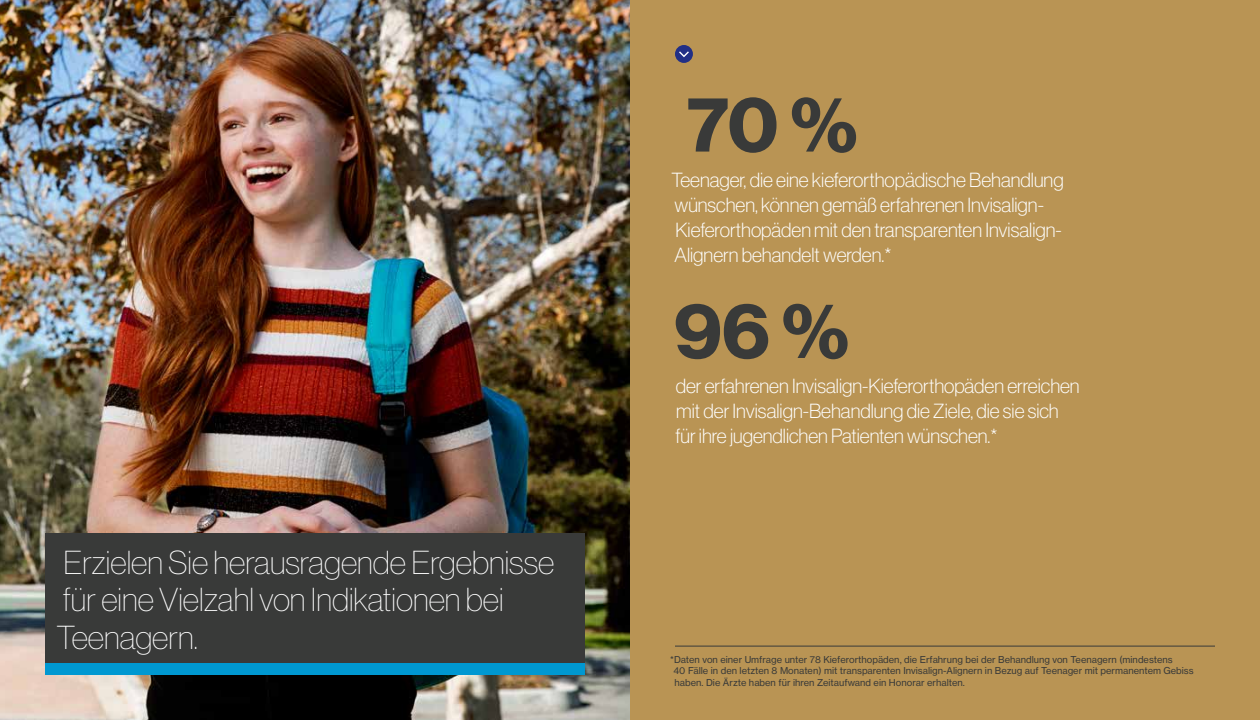
<style>
.page{position:relative;width:1260px;height:720px;background:#fff}
.page>*{position:absolute;margin:0;border:0;box-sizing:border-box;transform-origin:0 0}
.t1{font:77.5px "N Haas Grotesk DS Pro 75 Bd";color:#393a39}
.t2{font:32.5px/37.5px "N Haas Grotesk DS Pro 25 Th";color:#fff}
.t3{font:20px/25px "N Haas Grotesk DS Pro 35 X Lt";color:#fff}
.t4{font:9.38px/11.2px "N Haas Grotesk TX Pro 55 Rg";color:#393a39}
</style>
<div class="page">
<img style="left:0;top:0;width:630px;height:720px">
<div style="left:45px;top:533px;width:540px;height:142px;background:#393a39"></div>
<div style="left:630px;top:0;width:630px;height:720px;background:#b99454"></div>
<hr style="left:675px;top:646px;width:540px;height:1px;background:#393a39">
<div style="left:675px;top:45px;width:18px;height:18px;background:#212f86;border-radius:50%"></div>
<svg style="left:679px;top:51px;width:10px;height:6px"></svg>
<div style="left:45px;top:664px;width:540px;height:11px;background:#0098d1"></div>
<h2 class="t2" style="left:57px;top:543px;width:499px">Erzielen Sie herausragende Ergebnisse für eine Vielzahl von Indikationen bei<br>Teenagern.</h2>
<h1 class="t1" style="left:687px;top:79px;width:172px">70 %</h1>
<p class="t3" style="left:671px;top:167px;width:394px">Teenager, die eine kieferorthopädische Behandlung wünschen, können gemäß erfahrenen Invisalign-Kieferorthopäden mit den transparenten Invisalign-Alignern behandelt werden.*</p>
<h1 class="t1" style="left:674px;top:286px;width:176px">96 %</h1>
<p class="t3" style="left:675px;top:373px;width:406px">der erfahrenen Invisalign-Kieferorthopäden erreichen mit der Invisalign-Behandlung die Ziele, die sie sich für ihre jugendlichen Patienten wünschen.*</p>
<p class="t4" style="left:673px;top:654px;width:522px;text-indent:-3px">*Daten von einer Umfrage unter 78 Kieferorthopäden, die Erfahrung bei der Behandlung von Teenagern (mindestens<br>40 Fälle in den letzten 8 Monaten) mit transparenten Invisalign-Alignern in Bezug auf Teenager mit permanentem Gebiss haben. Die Ärzte haben für ihren Zeitaufwand ein Honorar erhalten.</p>
</div>
